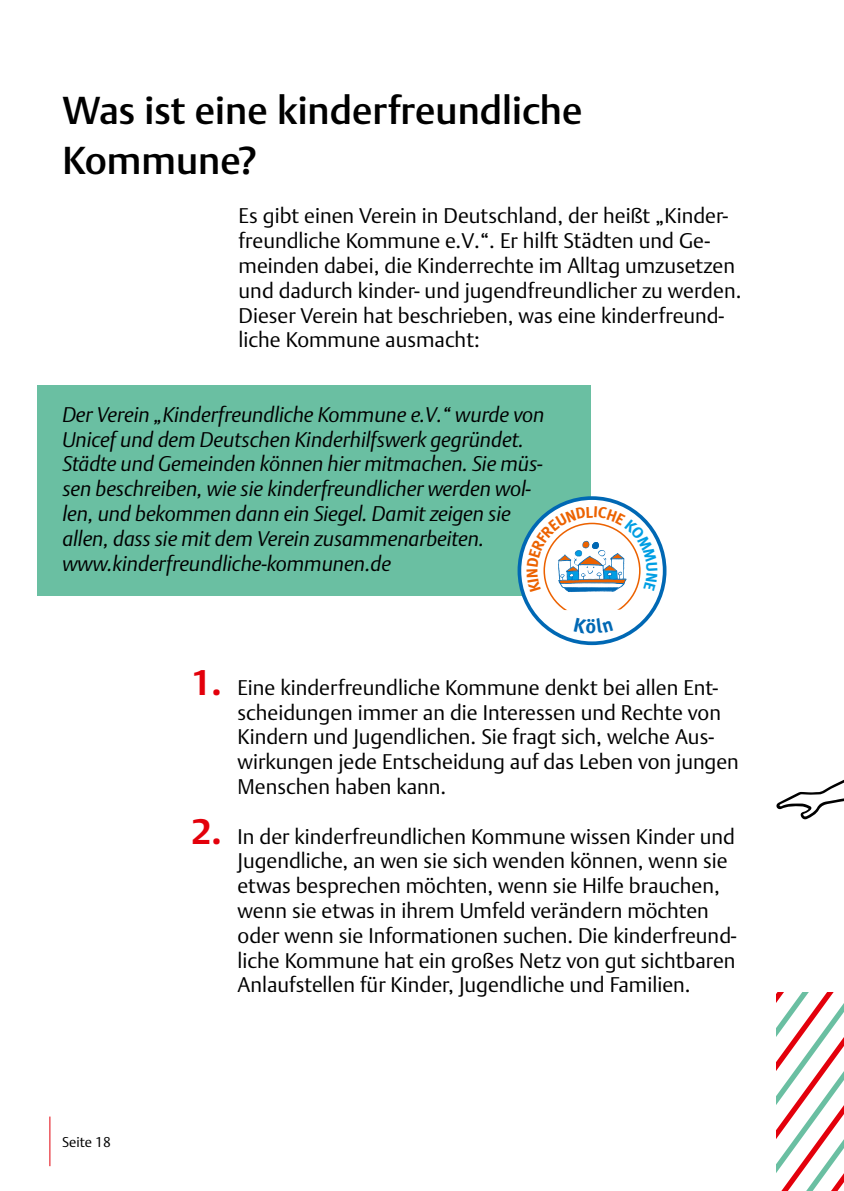
<style>
.page{position:relative;width:844px;height:1191px;background:#fff}
.page>*{position:absolute;margin:0;border:0;box-sizing:border-box;transform-origin:0 0}
.H2-Kapitel{font:500 38.5px/49.5px "DTL Argo TOT";color:#000}
.P-fliess{font:300 21px/24.8px "DTL Argo TOT";color:#000}
.P-italic{font:italic 300 21px/24.8px "DTL Argo TOT";color:#000}
.t1{font:300 14px "DTL Argo TOT";color:#000}
.s1{font-weight:700;font-size:35px;color:#e3000b}
</style>
<div class="page">
<hr style="left:50px;top:1116px;width:1px;height:50px;background:#e3000b">
<div style="left:37px;top:384px;width:553px;height:211px;background:#6abfa2"></div>
<svg style="left:776px;top:780px;width:67px;height:411px"></svg>
<svg style="left:517px;top:496px;width:149px;height:149px"></svg>
<div style="left:521px;top:500px;width:141px;height:141px;background:#fff;border-radius:50%"></div>
<svg style="left:526px;top:506px;width:131px;height:86px"></svg>
<svg style="left:557px;top:609px;width:69px;height:27px"></svg>
<h2 class="H2-Kapitel" style="left:62px;top:86px;width:521px">Was ist eine kinderfreundliche<br>Kommune?</h2>
<p class="P-fliess" style="left:238px;top:204px;width:504px">Es gibt einen Verein in Deutschland, der heißt „Kinder&shy;freundliche Kommune e.V.“. Er hilft Städten und Ge&shy;meinden dabei, die Kinderrechte im Alltag umzusetzen und dadurch kinder- und jugendfreundlicher zu werden.<br>Dieser Verein hat beschrieben, was eine kinderfreund&shy;liche Kommune ausmacht:</p>
<p class="P-italic" style="left:62px;top:402px;width:483px">Der Verein „Kinderfreundliche Kommune e.V.“ wurde von Unicef und dem Deutschen Kinderhilfswerk gegründet.<br>Städte und Gemeinden können hier mitmachen. Sie müs&shy;sen beschreiben, wie sie kinderfreundlicher werden wol&shy;len, und bekommen dann ein Siegel. Damit zeigen sie allen, dass sie mit dem Verein zusammenarbeiten.</p>
<p class="P-italic" style="left:62px;top:551px;width:330px">www.kinderfreundliche-kommunen.de</p>
<p class="t1" style="left:62px;top:1133px;width:50px">Seite 18</p>
<p class="P-fliess" style="left:237px;top:675px;width:503px;text-indent:-46px"><span class="s1">1.</span> Eine kinderfreundliche Kommune denkt bei allen Ent&shy;scheidungen immer an die Interessen und Rechte von Kindern und Jugendlichen. Sie fragt sich, welche Aus&shy;wirkungen jede Entscheidung auf das Leben von jungen Menschen haben kann.</p>
<p class="P-fliess" style="left:237px;top:824px;width:500px;text-indent:-46px"><span class="s1">2.</span> In der kinderfreundlichen Kommune wissen Kinder und Jugendliche, an wen sie sich wenden können, wenn sie etwas besprechen möchten, wenn sie Hilfe brauchen, wenn sie etwas in ihrem Umfeld verändern möchten oder wenn sie Informationen suchen. Die kinderfreund&shy;liche Kommune hat ein großes Netz von gut sichtbaren Anlaufstellen für Kinder, Jugendliche und Familien.</p>
</div>
